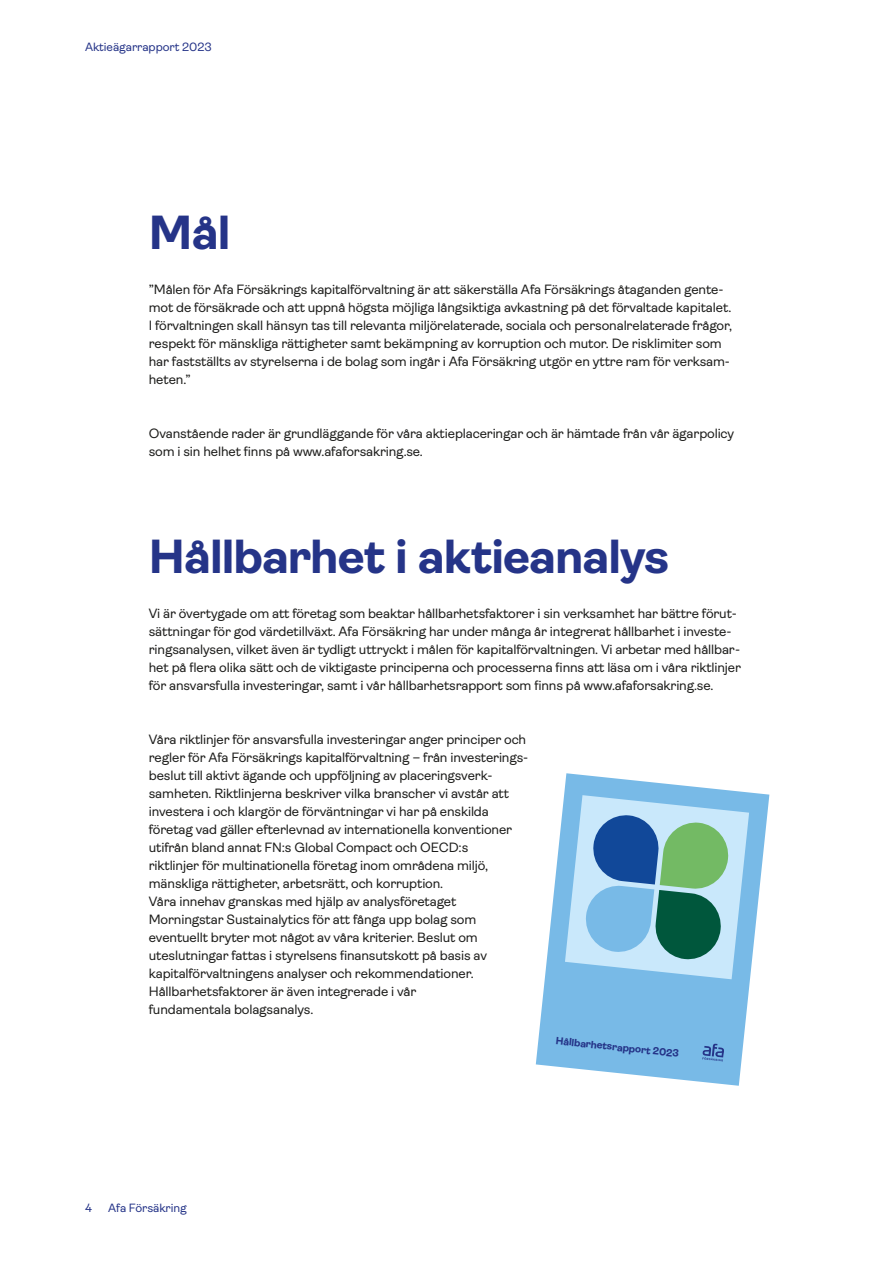
<style>
.page{position:relative;width:893px;height:1263px;background:#fff}
.page>*{position:absolute;margin:0;border:0;box-sizing:border-box;transform-origin:0 0}
.t1{font:700 48px "Ambit";letter-spacing:-.02em;color:#253488}
.t2{font:13.5px/18px "Ambit";letter-spacing:-.01em;color:#1d1d1b}
.t3{font:12px "Ambit";letter-spacing:-.005em;color:#253488}
.t4{font:700 10.5px "Ambit";color:#253488}
</style>
<div class="page">
<svg style="left:536px;top:773px;width:233px;height:313px;fill:#78bae7"></svg>
<svg style="left:702px;top:1043px;width:22px;height:18px"></svg>
<svg style="left:565px;top:795px;width:184px;height:184px;background:#7fb5c6"></svg>
<p class="t3" style="left:85px;top:40px;width:128px">Aktieägarrapport 2023</p>
<h1 class="t1" style="left:149px;top:206px;width:83px">Mål</h1>
<p class="t2" style="left:149px;top:280px;width:585px">”Målen för Afa Försäkrings kapitalförvaltning är att säkerställa Afa Försäkrings åtaganden gente&shy;mot de försäkrade och att uppnå högsta möjliga långsiktiga avkastning på det förvaltade kapitalet.<br>I förvaltningen skall hänsyn tas till relevanta miljörelaterade, sociala och personalrelaterade frågor, respekt för mänskliga rättigheter samt bekämpning av korruption och mutor. De risklimiter som har fastställts av styrelserna i de bolag som ingår i Afa Försäkring utgör en yttre ram för verksam&shy;heten.”</p>
<p class="t2" style="left:149px;top:424px;width:587px">Ovanstående rader är grundläggande för våra aktieplaceringar och är hämtade från vår ägarpolicy som i sin helhet finns på www.afaforsakring.se.</p>
<h1 class="t1" style="left:149px;top:530px;width:522px">Hållbarhet i aktieanalys</h1>
<p class="t2" style="left:149px;top:604px;width:594px">Vi är övertygade om att företag som beaktar hållbarhetsfaktorer i sin verksamhet har bättre förut&shy;sättningar för god värdetillväxt. Afa Försäkring har under många år integrerat hållbarhet i investe&shy;ringsanalysen, vilket även är tydligt uttryckt i målen för kapitalförvaltningen. Vi arbetar med hållbar&shy;het på flera olika sätt och de viktigaste principerna och processerna finns att läsa om i våra riktlinjer för ansvarsfulla investeringar, samt i vår hållbarhetsrapport som finns på www.afaforsakring.se.</p>
<p class="t2" style="left:149px;top:730px;width:381px">Våra riktlinjer för ansvarsfulla investeringar anger principer och regler för Afa Försäkrings kapitalförvaltning – från investerings&shy;beslut till aktivt ägande och uppföljning av placeringsverk&shy;samheten. Riktlinjerna beskriver vilka branscher vi avstår att investera i och klargör de förväntningar vi har på enskilda företag vad gäller efterlevnad av internationella konventioner utifrån bland annat FN:s Global Compact och OECD:s<br>riktlinjer för multinationella företag inom områdena miljö, mänskliga rättigheter, arbetsrätt, och korruption.<br>Våra innehav granskas med hjälp av analysföretaget Morningstar Sustainalytics för att fånga upp bolag som eventuellt bryter mot något av våra kriterier. Beslut om uteslutningar fattas i styrelsens finansutskott på basis av kapitalförvaltningens analyser och rekommendationer.<br>Hållbarhetsfaktorer är även integrerade i vår<br>fundamentala bolagsanalys.</p>
<p class="t4" style="left:556px;top:1035px;width:125px;rotate:6deg">Hållbarhetsrapport 2023</p>
<p class="t3" style="left:85px;top:1201px;width:9px">4</p>
<p class="t3" style="left:108px;top:1201px;width:80px">Afa Försäkring</p>
</div>
